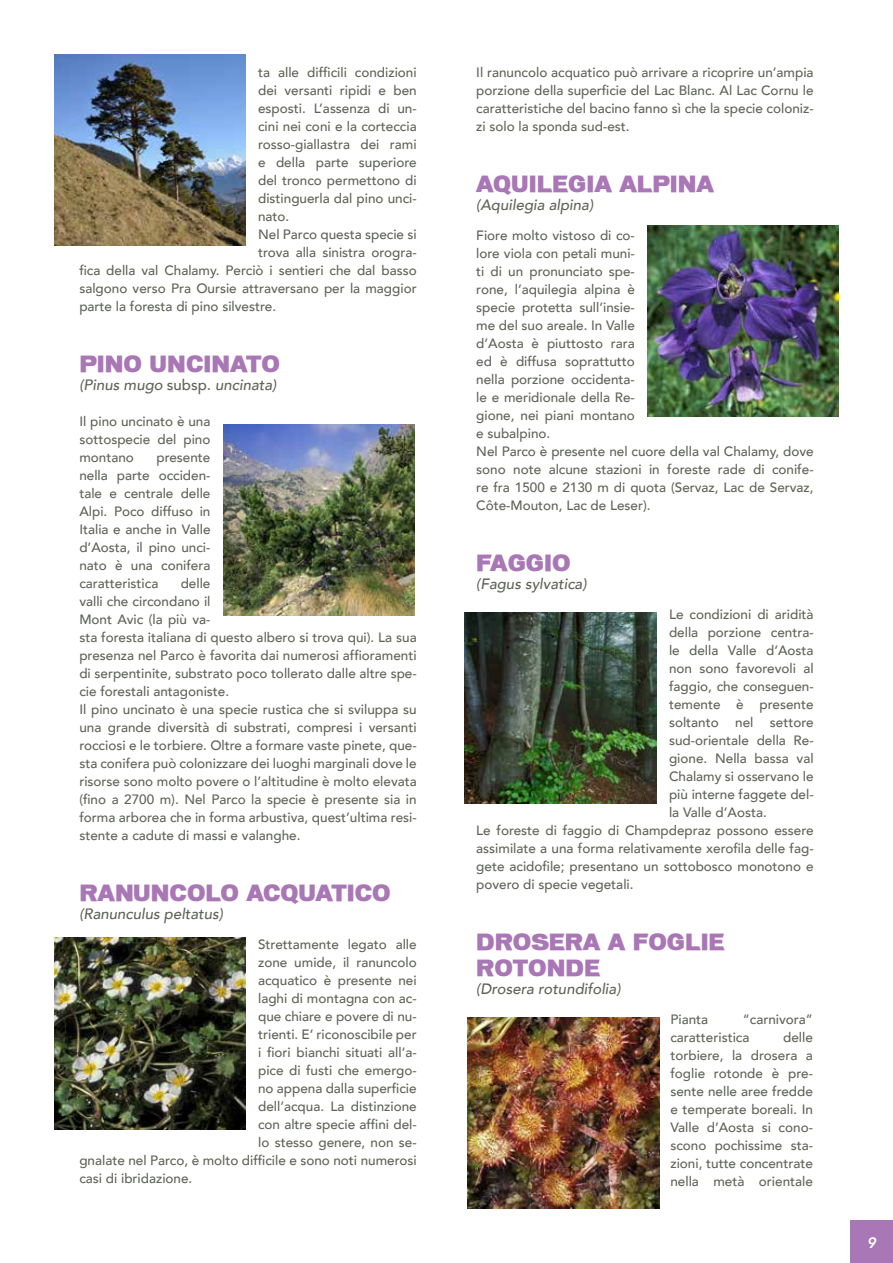
<style>
.page{position:relative;width:893px;height:1263px;background:#fff}
.page>*{position:absolute;margin:0;border:0;box-sizing:border-box;transform-origin:0 0}
.t1{font:21px/25.2px "Macromedia";color:#a977b5}
.t2{font:italic 500 15px "Avenir";color:#5f6358}
.t3{font:italic 800 15px "Avenir";color:#fff}
.t4{font:500 13.5px/18px "Avenir";color:#5f6358;text-align:justify}
.s1{font-style:normal}
</style>
<div class="page">
<img style="left:54px;top:54px;width:191px;height:191px">
<img style="left:54px;top:938px;width:191px;height:191px">
<img style="left:223px;top:424px;width:192px;height:191px">
<img style="left:465px;top:612px;width:191px;height:192px">
<img style="left:648px;top:225px;width:191px;height:192px">
<img style="left:468px;top:1017px;width:191px;height:192px">
<div style="left:850px;top:1220px;width:43px;height:43px;background:#a977b5"></div>
<p class="t4" style="left:258px;top:62px;width:160px">ta alle difficili condizioni</p>
<p class="t4" style="left:258px;top:80px;width:160px">dei versanti ripidi e ben</p>
<p class="t4" style="left:258px;top:98px;width:160px">esposti. L’assenza di un-</p>
<p class="t4" style="left:258px;top:116px;width:160px">cini nei coni e la corteccia</p>
<p class="t4" style="left:258px;top:134px;width:160px">rosso-giallastra dei rami</p>
<p class="t4" style="left:258px;top:152px;width:160px">e della parte superiore</p>
<p class="t4" style="left:258px;top:170px;width:160px">del tronco permettono di</p>
<p class="t4" style="left:258px;top:188px;width:160px">distinguerla dal pino unci-</p>
<p class="t4" style="left:258px;top:206px;width:33px">nato.</p>
<p class="t4" style="left:258px;top:224px;width:160px">Nel Parco questa specie si</p>
<p class="t4" style="left:258px;top:242px;width:160px">trova alla sinistra orogra-</p>
<p class="t4" style="left:79px;top:260px;width:339px">fica della val Chalamy. Perciò i sentieri che dal basso</p>
<p class="t4" style="left:79px;top:278px;width:339px">salgono verso Pra Oursie attraversano per la maggior</p>
<p class="t4" style="left:79px;top:296px;width:198px">parte la foresta di pino silvestre.</p>
<h1 class="t1" style="left:79px;top:351px;width:202px">PINO UNCINATO</h1>
<p class="t2" style="left:79px;top:376px;width:199px">(Pinus mugo <span class="s1">subsp</span>. uncinata)</p>
<p class="t4" style="left:79px;top:411px;width:133px">Il pino uncinato è una sottospecie del pino montano</p>
<p class="t4" style="left:79px;top:447px;width:133px;text-indent:77px">presente nella parte occiden&shy;tale e centrale delle Alpi. Poco diffuso in Italia e anche in Valle d’Aosta, il pino unci&shy;nato è una conifera caratteristica</p>
<p class="t4" style="left:79px;top:573px;width:339px;text-align:left;text-indent:101px">delle<br>valli che circondano il<br>Mont Avic (la più va-<br>sta foresta italiana di questo albero si trova qui). La sua presenza nel Parco è favorita dai numerosi affioramenti di serpentinite, substrato poco tollerato dalle altre spe&shy;cie forestali antagoniste.<br>Il pino uncinato è una specie rustica che si sviluppa su una grande diversità di substrati, compresi i versanti rocciosi e le torbiere. Oltre a formare vaste pinete, que&shy;sta conifera può colonizzare dei luoghi marginali dove le risorse sono molto povere o l’altitudine è molto elevata (fino a 2700 m). Nel Parco la specie è presente sia in forma arborea che in forma arbustiva, quest’ultima resi&shy;stente a cadute di massi e valanghe.</p>
<h1 class="t1" style="left:79px;top:880px;width:313px">RANUNCOLO ACQUATICO</h1>
<p class="t2" style="left:79px;top:905px;width:145px">(Ranunculus peltatus)</p>
<p class="t4" style="left:258px;top:935px;width:160px">Strettamente legato alle</p>
<p class="t4" style="left:258px;top:953px;width:160px">zone umide, il ranuncolo</p>
<p class="t4" style="left:258px;top:971px;width:160px">acquatico è presente nei</p>
<p class="t4" style="left:258px;top:989px;width:160px">laghi di montagna con ac-</p>
<p class="t4" style="left:258px;top:1007px;width:160px">que chiare e povere di nu-</p>
<p class="t4" style="left:258px;top:1025px;width:160px">trienti. E’ riconoscibile per</p>
<p class="t4" style="left:258px;top:1043px;width:160px">i fiori bianchi situati all’a-</p>
<p class="t4" style="left:258px;top:1061px;width:160px">pice di fusti che emergo-</p>
<p class="t4" style="left:258px;top:1079px;width:160px">no appena dalla superficie</p>
<p class="t4" style="left:258px;top:1097px;width:160px">dell’acqua. La distinzione</p>
<p class="t4" style="left:258px;top:1115px;width:160px">con altre specie affini del-</p>
<p class="t4" style="left:258px;top:1133px;width:160px">lo stesso genere, non se-</p>
<p class="t4" style="left:79px;top:1151px;width:339px">gnalate nel Parco, è molto difficile e sono noti numerosi</p>
<p class="t4" style="left:79px;top:1169px;width:114px">casi di ibridazione.</p>
<p class="t4" style="left:476px;top:62px;width:339px">Il ranuncolo acquatico può arrivare a ricoprire un’ampia porzione della superficie del Lac Blanc. Al Lac Cornu le caratteristiche del bacino fanno sì che la specie coloniz&shy;zi solo la sponda sud-est.</p>
<h1 class="t1" style="left:476px;top:171px;width:239px">AQUILEGIA ALPINA</h1>
<p class="t2" style="left:476px;top:196px;width:118px">(Aquilegia alpina)</p>
<p class="t4" style="left:476px;top:225px;width:339px;text-align:left">Fiore molto vistoso di co-<br>lore viola con petali muni-<br>ti di un pronunciato spe-<br>rone, l’aquilegia alpina è<br>specie protetta sull’insie-<br>me del suo areale. In Valle<br>d’Aosta è piuttosto rara<br>ed è diffusa soprattutto<br>nella porzione occidenta-<br>le e meridionale della Re-<br>gione, nei piani montano<br>e subalpino.<br>Nel Parco è presente nel cuore della val Chalamy, dove sono note alcune stazioni in foreste rade di conife&shy;re fra 1500 e 2130 m di quota (Servaz, Lac de Servaz,<br>Côte-Mouton, Lac de Leser).</p>
<h1 class="t1" style="left:476px;top:550px;width:96px">FAGGIO</h1>
<p class="t2" style="left:476px;top:575px;width:112px">(Fagus sylvatica)</p>
<p class="t4" style="left:669px;top:605px;width:146px">Le condizioni di aridità</p>
<p class="t4" style="left:669px;top:623px;width:146px">della porzione centra-</p>
<p class="t4" style="left:669px;top:641px;width:146px">le della Valle d’Aosta</p>
<p class="t4" style="left:669px;top:659px;width:146px">non sono favorevoli al</p>
<p class="t4" style="left:669px;top:677px;width:146px">faggio, che conseguen-</p>
<p class="t4" style="left:669px;top:695px;width:146px">temente è presente</p>
<p class="t4" style="left:669px;top:713px;width:146px">soltanto nel settore</p>
<p class="t4" style="left:669px;top:731px;width:146px">sud-orientale della Re-</p>
<p class="t4" style="left:669px;top:749px;width:146px">gione. Nella bassa val</p>
<p class="t4" style="left:669px;top:767px;width:146px">Chalamy si osservano le</p>
<p class="t4" style="left:669px;top:785px;width:146px">più interne faggete del-</p>
<p class="t4" style="left:669px;top:803px;width:99px">la Valle d’Aosta.</p>
<p class="t4" style="left:476px;top:821px;width:339px">Le foreste di faggio di Champdepraz possono essere</p>
<p class="t4" style="left:476px;top:839px;width:339px">assimilate a una forma relativamente xerofila delle fag-</p>
<p class="t4" style="left:476px;top:857px;width:339px">gete acidofile; presentano un sottobosco monotono e</p>
<p class="t4" style="left:476px;top:875px;width:159px">povero di specie vegetali.</p>
<h1 class="t1" style="left:476px;top:930px;width:250px">DROSERA A FOGLIE<br>ROTONDE</h1>
<p class="t2" style="left:476px;top:979px;width:146px">(Drosera rotundifolia)</p>
<p class="t4" style="left:670px;top:1009px;width:39px">Pianta</p>
<p class="t4" style="left:670px;top:1009px;width:144px;text-indent:72px">“carnivora” caratteristica</p>
<p class="t4" style="left:670px;top:1027px;width:144px;text-indent:113px">delle torbiere, la drosera a foglie rotonde è pre&shy;sente nelle aree fredde e temperate boreali. In Valle d’Aosta si cono&shy;scono pochissime sta&shy;zioni, tutte concentrate nella metà orientale</p>
<p class="t3" style="left:867px;top:1233px;width:10px">9</p>
</div>
